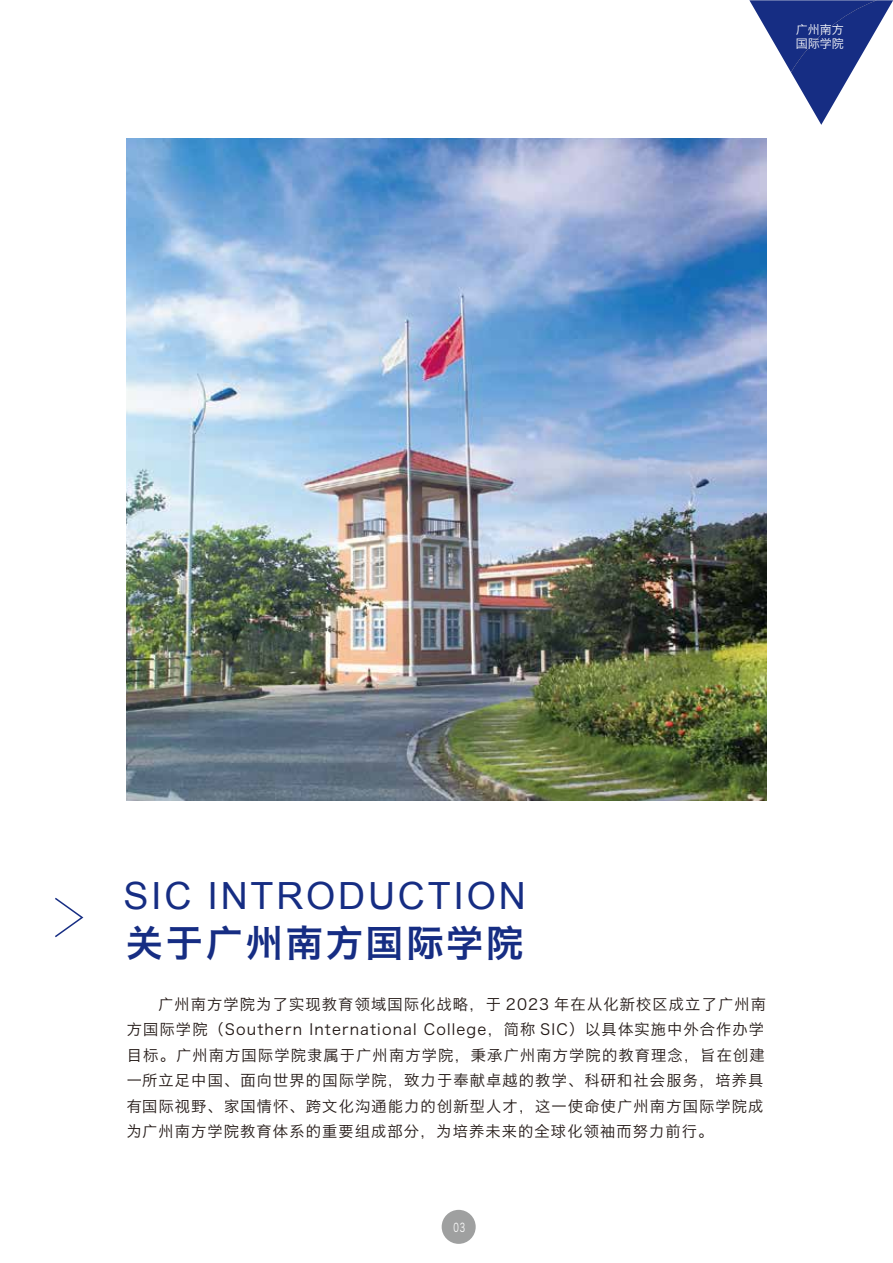
<style>
.page{position:relative;width:893px;height:1263px;background:#fff}
.page>*{position:absolute;margin:0;border:0;box-sizing:border-box;transform-origin:0 0}
.t1{font:37.5px "Arial";letter-spacing:.075em;color:#162d83}
.t2{font:37.2px "Hiragino Sans GB W6";letter-spacing:.075em;color:#162d83}
.t3{font:15.15px/25.5px "Hiragino Sans GB W3";letter-spacing:.075em;color:#221815}
.t4{font:12px/14.4px "Hiragino Sans GB W3";color:#fff}
.t5{font:12px "Hiragino Sans GB W3";color:#fff;scale:.69 1}
</style>
<div class="page">
<svg style="left:749px;top:0;width:144px;height:125px"></svg>
<svg style="left:55px;top:897px;width:29px;height:41px"></svg>
<img style="left:126px;top:138px;width:641px;height:662px">
<div style="left:442px;top:1210px;width:34px;height:34px;background:#9fa0a0;border-radius:50%"></div>
<p class="t4" style="left:796px;top:22px;width:49px">广州南方国际学院</p>
<h1 class="t1" style="left:123px;top:871px;width:404px">SIC INTRODUCTION</h1>
<h2 class="t2" style="left:126px;top:918px;width:399px">关于广州南方国际学院</h2>
<p class="t3" style="left:127px;top:991px;width:641px;text-indent:31px">广州南方学院为了实现教育领域国际化战略，于 2023 年在从化新校区成立了广州南方国际学院（Southern International College，简称 SIC）以具体实施中外合作办学目标。广州南方国际学院隶属于广州南方学院，秉承广州南方学院的教育理念，旨在创建一所立足中国、面向世界的国际学院，致力于奉献卓越的教学、科研和社会服务，培养具有国际视野、家国情怀、跨文化沟通能力的创新型人才，这一使命使广州南方国际学院成为广州南方学院教育体系的重要组成部分，为培养未来的全球化领袖而努力前行。</p>
<p class="t5" style="left:454px;top:1219px;width:18px">03</p>
</div>
